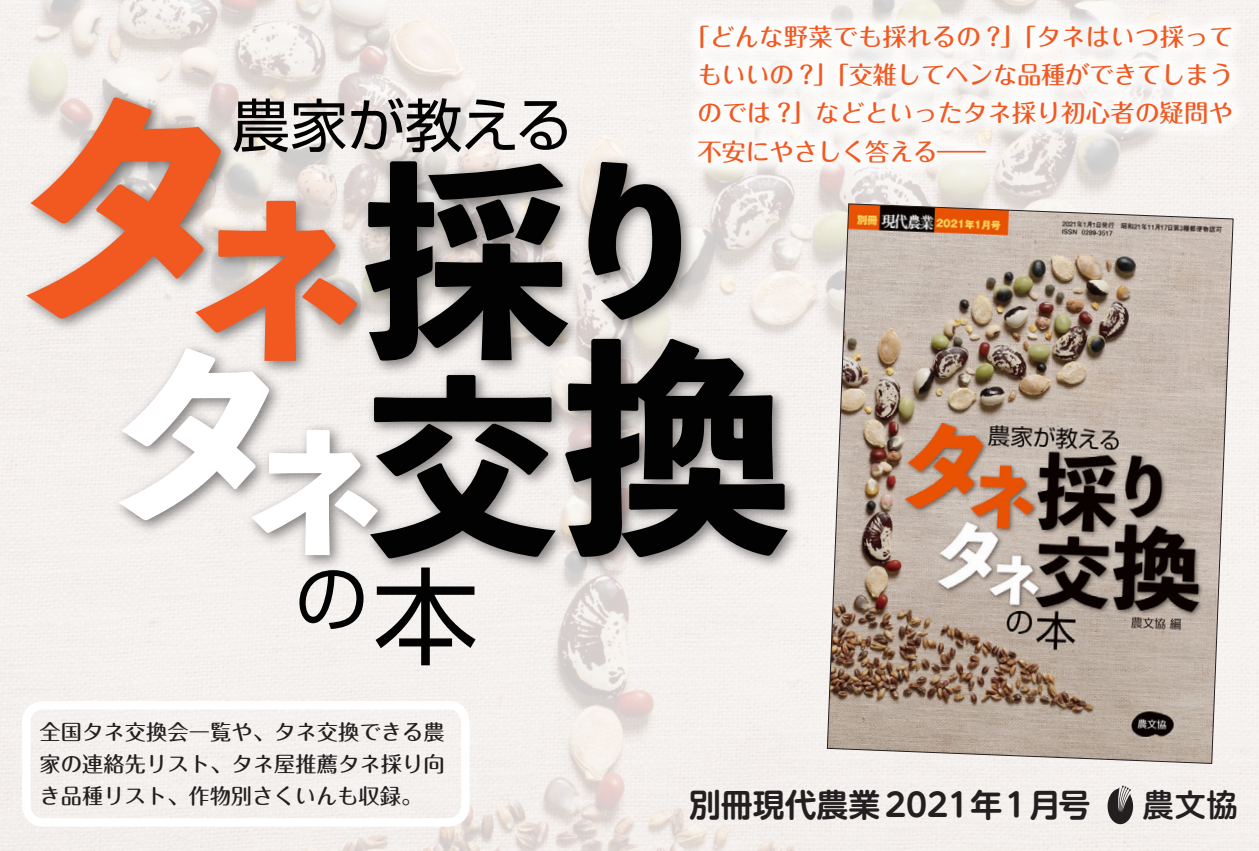
<style>
.page{position:relative;width:1259px;height:851px;background:#fff}
.page>*{position:absolute;margin:0;border:0;box-sizing:border-box;transform-origin:0 0}
.t1{font:700 31.8px "UD Shin M Go Pr 6 De";color:#231f20}
.t2{font:31.8px "Hiragino UD Sans R Std W6";color:#231f20}
.t3{font:500 24.3px/38.4px "Maru Fo Pro";letter-spacing:-.02em;color:#f15921;text-align:justify}
.t4{font:500 21.3px/31.8px "Maru Fo Pro";letter-spacing:.005em;color:#231f20;text-align:justify}
</style>
<div class="page">
<img style="left:0;top:0;width:1259px;height:850px">
<svg style="left:1107px;top:785px;width:26px;height:39px"></svg>
<img style="left:826px;top:203px;width:407px;height:561px">
<svg style="left:241px;top:98px;width:326px;height:54px"></svg>
<img style="left:14px;top:85px;width:227px;height:254px">
<svg style="left:26px;top:97px;width:195px;height:221px;background:#eaa58b"></svg>
<svg style="left:375px;top:579px;width:100px;height:86px"></svg>
<svg style="left:299px;top:575px;width:64px;height:54px"></svg>
<img style="left:353px;top:149px;width:236px;height:177px">
<img style="left:576px;top:150px;width:125px;height:176px">
<svg style="left:588px;top:162px;width:93px;height:157px;background:#696765"></svg>
<div style="left:106px;top:336px;width:12px;height:204px;background:#f4f0ee"></div>
<img style="left:239px;top:558px;width:119px;height:17px">
<img style="left:358px;top:558px;width:218px;height:21px">
<svg style="left:118px;top:161px;width:450px;height:397px"></svg>
<img style="left:553px;top:326px;width:255px;height:251px">
<svg style="left:565px;top:339px;width:223px;height:218px;background:#51504e"></svg>
<div style="left:683px;top:9px;width:564px;height:169px;background:#fff;opacity:.8"></div>
<div style="left:22px;top:700px;width:447px;height:126px;border:9px solid #fff;border-radius:17px"></div>
<p class="t4" style="left:40px;top:713px;width:407px">全国タネ交換会一覧や、タネ交換できる農家の連絡先リスト、タネ屋推薦タネ採り向き品種リスト、作物別さくいんも収録。</p>
<p class="t3" style="left:697px;top:14px;width:537px;text-indent:-12px">「どんな野菜でも採れるの ?」「タネはいつ採ってもいいの ?」「交雑してヘンな品種ができてしまうのでは ?」などといったタネ採り初心者の疑問や不安にやさしく答える―</p>
<h1 class="t1" style="left:689px;top:777px;width:403px">別冊現代農業2021年1月号</h1>
<h1 class="t2" style="left:1142px;top:780px;width:97px">農文協</h1>
</div>
